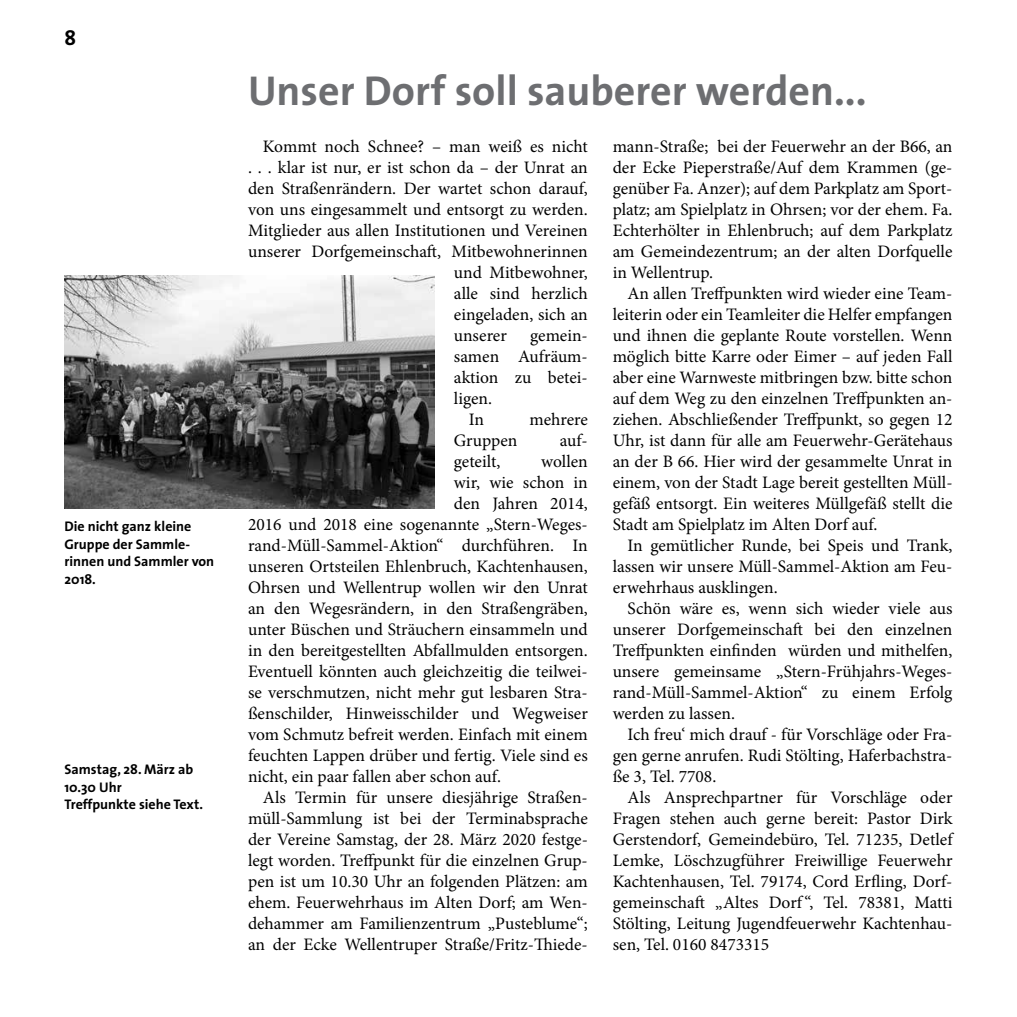
<style>
.page{position:relative;width:1017px;height:1017px;background:#fff}
.page>*{position:absolute;margin:0;border:0;box-sizing:border-box;transform-origin:0 0}
.t1{font:700 42px "The Sans";color:#6d6e71}
.t2{font:700 21px "The Sans";color:#000}
.t3{font:17.5px/21px "Minion Pro";color:#000;text-align:justify}
.t4{font:700 14px/17.5px "The Sans";color:#000}
</style>
<div class="page">
<img style="left:64px;top:275px;width:370px;height:233px">
<p class="t2" style="left:64px;top:20px;width:13px">8</p>
<p class="t4" style="left:64px;top:517px;width:151px">Die nicht ganz kleine<br>Gruppe der Sammle&shy;rinnen und Sammler von<br>2018.</p>
<p class="t4" style="left:64px;top:760px;width:140px">Samstag, 28. März ab<br>10.30 Uhr<br>Treffpunkte siehe Text.</p>
<h1 class="t1" style="left:248px;top:55px;width:620px">Unser Dorf soll sauberer werden...</h1>
<p class="t3" style="left:263px;top:136px;width:326px">Kommt noch Schnee? – man weiß es nicht</p>
<p class="t3" style="left:248px;top:157px;width:341px">. . . klar ist nur, er ist schon da – der Unrat an</p>
<p class="t3" style="left:248px;top:178px;width:341px">den Straßenrändern. Der wartet schon darauf,</p>
<p class="t3" style="left:248px;top:199px;width:341px">von uns eingesammelt und entsorgt zu werden.</p>
<p class="t3" style="left:248px;top:220px;width:341px">Mitglieder aus allen Institutionen und Vereinen</p>
<p class="t3" style="left:248px;top:241px;width:341px">unserer Dorfgemeinschaft, Mitbewohnerinnen</p>
<p class="t3" style="left:454px;top:262px;width:135px">und Mitbewohner,</p>
<p class="t3" style="left:454px;top:283px;width:135px">alle sind herzlich</p>
<p class="t3" style="left:454px;top:304px;width:135px">eingeladen, sich an</p>
<p class="t3" style="left:454px;top:325px;width:54px">unserer</p>
<p class="t3" style="left:530px;top:325px;width:59px">gemein-</p>
<p class="t3" style="left:454px;top:346px;width:135px">samen Aufräum-</p>
<p class="t3" style="left:454px;top:367px;width:135px">aktion zu betei-</p>
<p class="t3" style="left:454px;top:388px;width:40px">ligen.</p>
<p class="t3" style="left:469px;top:409px;width:17px">In</p>
<p class="t3" style="left:529px;top:409px;width:60px">mehrere</p>
<p class="t3" style="left:454px;top:430px;width:65px">Gruppen</p>
<p class="t3" style="left:560px;top:430px;width:30px">auf-</p>
<p class="t3" style="left:454px;top:451px;width:48px">geteilt,</p>
<p class="t3" style="left:541px;top:451px;width:48px">wollen</p>
<p class="t3" style="left:454px;top:472px;width:135px">wir, wie schon in</p>
<p class="t3" style="left:454px;top:493px;width:135px">den Jahren 2014,</p>
<p class="t3" style="left:248px;top:514px;width:341px">2016 und 2018 eine sogenannte „Stern-Weges-</p>
<p class="t3" style="left:248px;top:535px;width:341px">rand-Müll-Sammel-Aktion“ durchführen. In</p>
<p class="t3" style="left:248px;top:556px;width:341px">unseren Ortsteilen Ehlenbruch, Kachtenhausen,</p>
<p class="t3" style="left:248px;top:577px;width:341px">Ohrsen und Wellentrup wollen wir den Unrat</p>
<p class="t3" style="left:248px;top:598px;width:341px">an den Wegesrändern, in den Straßengräben,</p>
<p class="t3" style="left:248px;top:619px;width:341px">unter Büschen und Sträuchern einsammeln und</p>
<p class="t3" style="left:248px;top:640px;width:341px">in den bereitgestellten Abfallmulden entsorgen.</p>
<p class="t3" style="left:248px;top:661px;width:341px">Eventuell könnten auch gleichzeitig die teilwei-</p>
<p class="t3" style="left:248px;top:682px;width:341px">se verschmutzen, nicht mehr gut lesbaren Stra-</p>
<p class="t3" style="left:248px;top:703px;width:341px">ßenschilder, Hinweisschilder und Wegweiser</p>
<p class="t3" style="left:248px;top:724px;width:341px">vom Schmutz befreit werden. Einfach mit einem</p>
<p class="t3" style="left:248px;top:745px;width:341px">feuchten Lappen drüber und fertig. Viele sind es</p>
<p class="t3" style="left:248px;top:766px;width:254px">nicht, ein paar fallen aber schon auf.</p>
<p class="t3" style="left:263px;top:787px;width:326px">Als Termin für unsere diesjährige Straßen-</p>
<p class="t3" style="left:248px;top:808px;width:341px">müll-Sammlung ist bei der Terminabsprache</p>
<p class="t3" style="left:248px;top:829px;width:341px">der Vereine Samstag, der 28. März 2020 festge-</p>
<p class="t3" style="left:248px;top:850px;width:341px">legt worden. Treffpunkt für die einzelnen Grup-</p>
<p class="t3" style="left:248px;top:871px;width:341px">pen ist um 10.30 Uhr an folgenden Plätzen: am</p>
<p class="t3" style="left:248px;top:892px;width:341px">ehem. Feuerwehrhaus im Alten Dorf; am Wen-</p>
<p class="t3" style="left:248px;top:913px;width:341px">dehammer am Familienzentrum „Pusteblume“;</p>
<p class="t3" style="left:248px;top:934px;width:341px">an der Ecke Wellentruper Straße/Fritz-Thiede-</p>
<p class="t3" style="left:613px;top:136px;width:341px">mann-Straße; bei der Feuerwehr an der B66, an der Ecke Pieperstraße/Auf dem Krammen (ge&shy;genüber Fa. Anzer); auf dem Parkplatz am Sport&shy;platz; am Spielplatz in Ohrsen; vor der ehem. Fa.<br>Echterhölter in Ehlenbruch; auf dem Parkplatz am Gemeindezentrum; an der alten Dorfquelle in Wellentrup.</p>
<p class="t3" style="left:613px;top:283px;width:341px;text-indent:15px">An allen Treffpunkten wird wieder eine Team&shy;leiterin oder ein Teamleiter die Helfer empfangen und ihnen die geplante Route vorstellen. Wenn möglich bitte Karre oder Eimer – auf jeden Fall aber eine Warnweste mitbringen bzw. bitte schon auf dem Weg zu den einzelnen Treffpunkten an&shy;ziehen. Abschließender Treffpunkt, so gegen 12<br>Uhr, ist dann für alle am Feuerwehr-Gerätehaus an der B 66. Hier wird der gesammelte Unrat in einem, von der Stadt Lage bereit gestellten Müll&shy;gefäß entsorgt. Ein weiteres Müllgefäß stellt die Stadt am Spielplatz im Alten Dorf auf.</p>
<p class="t3" style="left:613px;top:535px;width:341px;text-indent:15px">In gemütlicher Runde, bei Speis und Trank, lassen wir unsere Müll-Sammel-Aktion am Feu&shy;erwehrhaus ausklingen.</p>
<p class="t3" style="left:613px;top:598px;width:341px;text-indent:15px">Schön wäre es, wenn sich wieder viele aus unserer Dorfgemeinschaft bei den einzelnen Treffpunkten einfinden würden und mithelfen, unsere gemeinsame „Stern-Frühjahrs-Weges&shy;rand-Müll-Sammel-Aktion“ zu einem Erfolg werden zu lassen.</p>
<p class="t3" style="left:613px;top:724px;width:341px;text-indent:15px">Ich freu‘ mich drauf - für Vorschläge oder Fra&shy;gen gerne anrufen. Rudi Stölting, Haferbachstra&shy;ße 3, Tel. 7708.</p>
<p class="t3" style="left:613px;top:787px;width:341px;text-indent:15px">Als Ansprechpartner für Vorschläge oder Fragen stehen auch gerne bereit: Pastor Dirk Gerstendorf, Gemeindebüro, Tel. 71235, Detlef Lemke, Löschzugführer Freiwillige Feuerwehr Kachtenhausen, Tel. 79174, Cord Erfling, Dorf&shy;gemeinschaft „Altes Dorf “, Tel. 78381, Matti Stölting, Leitung Jugendfeuerwehr Kachtenhau&shy;sen, Tel. 0160 8473315</p>
</div>
